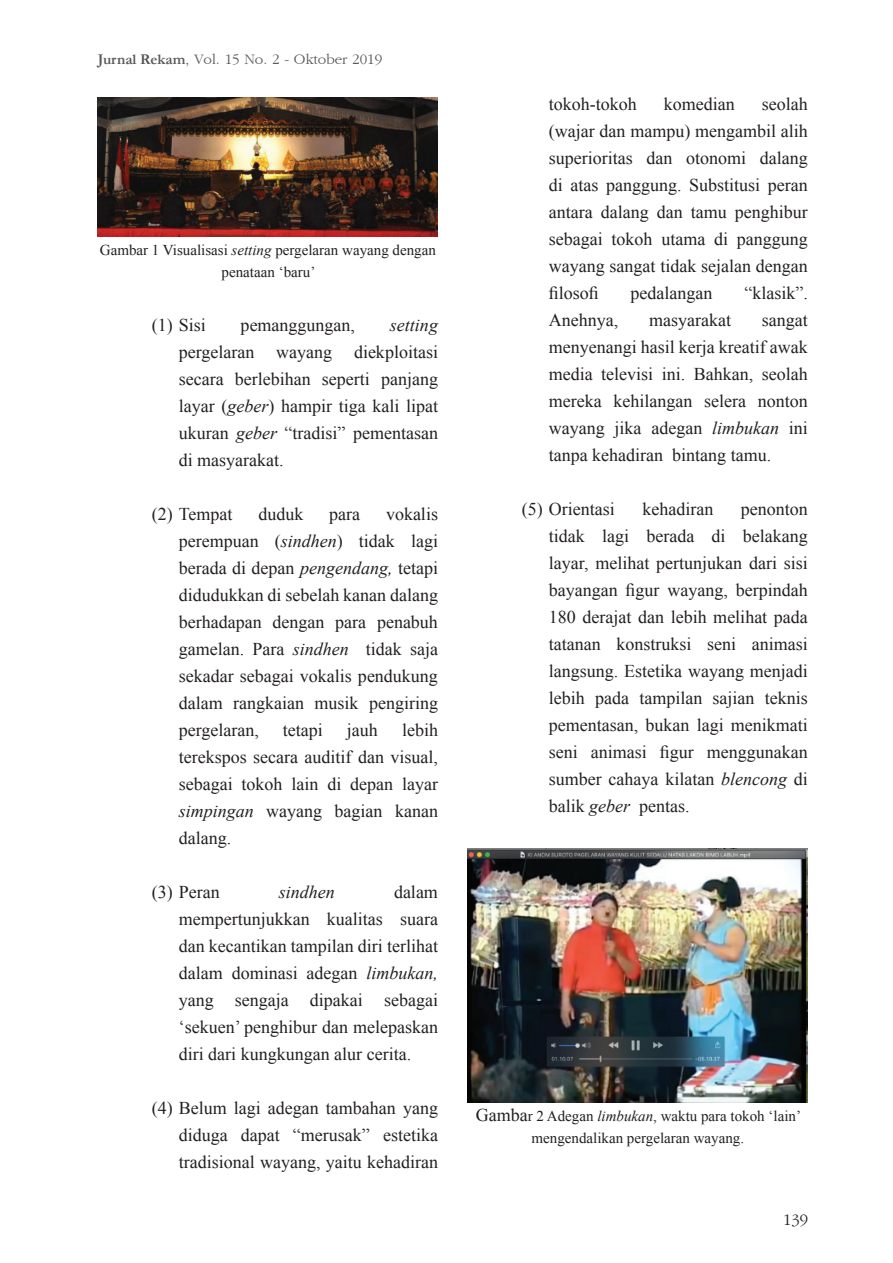
<style>
.page{position:relative;width:893px;height:1263px;background:#fff}
.page>*{position:absolute;margin:0;border:0;box-sizing:border-box;transform-origin:0 0}
.t1{font:18px/27px "Times New Roman";color:#231f20;text-align:justify}
.t2{font:italic 18px "Times New Roman";color:#231f20}
.t3{font:16.5px "Garamond";color:#231f20}
.t4{font:15px/22.5px "Times New Roman";color:#231f20;text-align:center}
.t5{font:15px "Garamond";color:#57585a}
.s1{font-weight:700}
.s2{font-style:italic}
.s3{font-size:18px}
</style>
<div class="page">
<img style="left:98px;top:98px;width:340px;height:139px">
<img style="left:468px;top:848px;width:340px;height:255px">
<p class="t5" style="left:98px;top:52px;width:286px"><span class="s1">Jurnal Rekam</span>, Vol. 15 No. 2 - Oktober 2019</p>
<p class="t4" style="left:100px;top:238px;width:337px">Gambar 1 Visualisasi <span class="s2">setting</span> pergelaran wayang dengan penataan ‘baru’</p>
<p class="t1" style="left:152px;top:311px;width:56px">(1) Sisi</p>
<p class="t1" style="left:241px;top:311px;width:116px">pemanggungan,</p>
<p class="t2" style="left:390px;top:313px;width:50px">setting</p>
<p class="t1" style="left:179px;top:338px;width:261px">pergelaran wayang diekploitasi secara berlebihan seperti panjang layar (<span class="s2">geber</span>) hampir tiga kali lipat ukuran <span class="s2">geber</span> “tradisi” pementasan di masyarakat.</p>
<p class="t1" style="left:152px;top:500px;width:82px">(2) Tempat</p>
<p class="t1" style="left:258px;top:500px;width:46px">duduk</p>
<p class="t1" style="left:329px;top:500px;width:32px">para</p>
<p class="t1" style="left:179px;top:500px;width:261px;text-indent:207px">vokalis perempuan (<span class="s2">sindhen</span>) tidak lagi berada di depan <span class="s2">pengendang,</span> tetapi didudukkan di sebelah kanan dalang berhadapan dengan para penabuh gamelan. Para <span class="s2">sindhen</span> tidak saja sekadar sebagai vokalis pendukung dalam rangkaian musik pengiring pergelaran,</p>
<p class="t1" style="left:283px;top:716px;width:41px">tetapi</p>
<p class="t1" style="left:347px;top:716px;width:32px">jauh</p>
<p class="t1" style="left:179px;top:716px;width:261px;text-indent:223px">lebih terekspos secara auditif dan visual, sebagai tokoh lain di depan layar <span class="s2">simpingan</span> wayang bagian kanan dalang.</p>
<p class="t1" style="left:152px;top:878px;width:69px">(3) Peran</p>
<p class="t2" style="left:279px;top:880px;width:57px">sindhen</p>
<p class="t1" style="left:179px;top:878px;width:261px;text-indent:215px">dalam mempertunjukkan kualitas suara dan kecantikan tampilan diri terlihat dalam dominasi adegan <span class="s2">limbukan, </span>yang sengaja dipakai sebagai ‘sekuen’ penghibur dan melepaskan diri dari kungkungan alur cerita.</p>
<p class="t1" style="left:179px;top:1094px;width:261px;text-indent:-27px">(4) Belum lagi adegan tambahan yang diduga dapat “merusak” estetika tradisional wayang, yaitu kehadiran</p>
<p class="t1" style="left:549px;top:90px;width:261px;text-indent:213px">seolah (wajar dan mampu) mengambil alih superioritas dan otonomi dalang di atas panggung. Substitusi peran antara dalang dan tamu penghibur sebagai tokoh utama di panggung wayang sangat tidak sejalan dengan filosofi</p>
<p class="t1" style="left:549px;top:90px;width:90px">tokoh-tokoh</p>
<p class="t1" style="left:664px;top:90px;width:72px">komedian</p>
<p class="t1" style="left:631px;top:279px;width:83px">pedalangan</p>
<p class="t1" style="left:744px;top:279px;width:65px">“klasik”.</p>
<p class="t1" style="left:549px;top:306px;width:71px">Anehnya,</p>
<p class="t1" style="left:649px;top:306px;width:83px">masyarakat</p>
<p class="t1" style="left:549px;top:306px;width:261px;text-indent:213px">sangat menyenangi hasil kerja kreatif awak media televisi ini. Bahkan, seolah mereka kehilangan selera nonton wayang jika adegan <span class="s2">limbukan</span> ini tanpa kehadiran bintang tamu.</p>
<p class="t1" style="left:522px;top:495px;width:94px">(5) Orientasi</p>
<p class="t1" style="left:642px;top:495px;width:72px">kehadiran</p>
<p class="t1" style="left:549px;top:495px;width:261px;text-indent:192px">penonton tidak lagi berada di belakang layar, melihat pertunjukan dari sisi bayangan figur wayang, berpindah 180 derajat dan lebih melihat pada tatanan konstruksi seni animasi langsung. Estetika wayang menjadi lebih pada tampilan sajian teknis pementasan, bukan lagi menikmati seni animasi figur menggunakan sumber cahaya kilatan <span class="s2">blencong</span> di balik <span class="s2">geber</span> pentas.</p>
<p class="t4" style="left:476px;top:1104px;width:327px"><span class="s3">Gamba</span>r 2 Adegan <span class="s2">limbukan</span>, waktu para tokoh ‘lain’ mengendalikan pergelaran wayang.</p>
<p class="t3" style="left:783px;top:1211px;width:26px">139</p>
</div>
